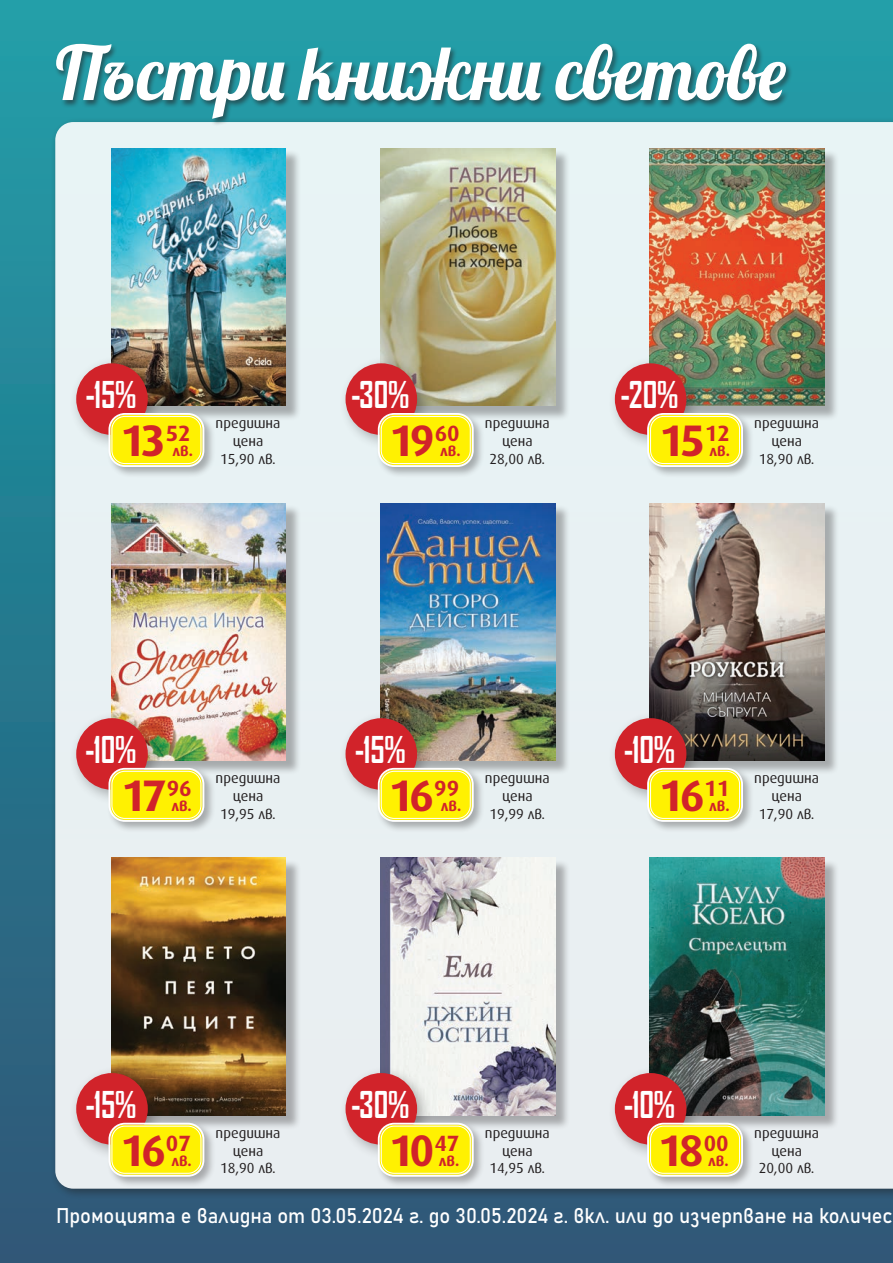
<style>
.page{position:relative;width:893px;height:1263px;background:#fff}
.page>*{position:absolute;margin:0;border:0;box-sizing:border-box;transform-origin:0 0}
.t1{font:75px "Lobster";color:#fff;scale:.95 1}
.t2{font:700 44.25px "Hermes Bg";letter-spacing:-.1em;color:#d1232a}
.t3{font:700 35.4px "Agency FB";color:#fff;scale:.89 1}
.t4{font:21px "Bahnschrift";letter-spacing:-.005em;color:#fff;scale:.95 1}
.t5{font:700 15px "Hermes Bg";letter-spacing:-.01em;color:#d1232a}
.t6{font:14.55px/17.5px "Hermes Bg";color:#231f20;text-align:center}
</style>
<div class="page">
<div style="left:0;top:0;width:893px;height:1263px;background:linear-gradient(to bottom,#209ea8,#2e5575)"></div>
<div style="left:55px;top:122px;width:838px;height:1067px;background:#e8f1f3"></div>
<div style="left:54px;top:42px;width:740px;height:84px;background:#231f20;opacity:.55"></div>
<div style="left:652px;top:150px;width:187px;height:271px;background:#231f20;opacity:.33"></div>
<img style="left:650px;top:148px;width:174px;height:257px">
<div style="left:608px;top:356px;width:94px;height:95px;background:#231f20;opacity:.33"></div>
<div style="left:615px;top:363px;width:71px;height:72px;background:#d1232a;border-radius:50%"></div>
<div style="left:645px;top:411px;width:110px;height:67px;background:#231f20;opacity:.33"></div>
<div style="left:649px;top:415px;width:92px;height:50px;background:#fff101;border-radius:15px"></div>
<div style="left:647px;top:413px;width:96px;height:54px;border:2px solid #fff;border-radius:16px"></div>
<div style="left:650px;top:416px;width:90px;height:48px;border:1px solid #fff;border-radius:13px"></div>
<div style="left:113px;top:150px;width:188px;height:271px;background:#231f20;opacity:.33"></div>
<img style="left:111px;top:148px;width:175px;height:257px">
<div style="left:69px;top:356px;width:95px;height:95px;background:#231f20;opacity:.33"></div>
<div style="left:76px;top:363px;width:72px;height:72px;background:#d1232a;border-radius:50%"></div>
<div style="left:107px;top:411px;width:109px;height:67px;background:#231f20;opacity:.33"></div>
<div style="left:110px;top:415px;width:92px;height:50px;background:#fff101;border-radius:15px"></div>
<div style="left:108px;top:413px;width:96px;height:54px;border:2px solid #fff;border-radius:16px"></div>
<div style="left:112px;top:416px;width:89px;height:48px;border:1px solid #fff;border-radius:13px"></div>
<div style="left:383px;top:150px;width:187px;height:271px;background:#231f20;opacity:.33"></div>
<img style="left:381px;top:148px;width:174px;height:257px">
<div style="left:338px;top:356px;width:95px;height:95px;background:#231f20;opacity:.33"></div>
<div style="left:346px;top:363px;width:71px;height:72px;background:#d1232a;border-radius:50%"></div>
<div style="left:376px;top:411px;width:109px;height:67px;background:#231f20;opacity:.33"></div>
<div style="left:380px;top:415px;width:92px;height:50px;background:#fff101;border-radius:15px"></div>
<div style="left:378px;top:413px;width:96px;height:54px;border:2px solid #fff;border-radius:16px"></div>
<div style="left:381px;top:416px;width:90px;height:48px;border:1px solid #fff;border-radius:13px"></div>
<div style="left:383px;top:860px;width:187px;height:270px;background:#231f20;opacity:.33"></div>
<img style="left:381px;top:858px;width:174px;height:257px">
<div style="left:338px;top:1066px;width:95px;height:94px;background:#231f20;opacity:.33"></div>
<div style="left:346px;top:1073px;width:71px;height:72px;background:#d1232a;border-radius:50%"></div>
<div style="left:376px;top:1121px;width:109px;height:67px;background:#231f20;opacity:.33"></div>
<div style="left:380px;top:1124px;width:92px;height:51px;background:#fff101;border-radius:15px"></div>
<div style="left:378px;top:1123px;width:96px;height:54px;border:2px solid #fff;border-radius:16px"></div>
<div style="left:381px;top:1126px;width:90px;height:47px;border:1px solid #fff;border-radius:13px"></div>
<div style="left:113px;top:860px;width:188px;height:270px;background:#231f20;opacity:.33"></div>
<img style="left:111px;top:858px;width:175px;height:257px">
<div style="left:69px;top:1066px;width:95px;height:94px;background:#231f20;opacity:.33"></div>
<div style="left:76px;top:1073px;width:72px;height:72px;background:#d1232a;border-radius:50%"></div>
<div style="left:107px;top:1121px;width:109px;height:67px;background:#231f20;opacity:.33"></div>
<div style="left:110px;top:1124px;width:92px;height:51px;background:#fff101;border-radius:15px"></div>
<div style="left:108px;top:1123px;width:96px;height:54px;border:2px solid #fff;border-radius:16px"></div>
<div style="left:112px;top:1126px;width:89px;height:47px;border:1px solid #fff;border-radius:13px"></div>
<div style="left:113px;top:505px;width:188px;height:271px;background:#231f20;opacity:.33"></div>
<img style="left:111px;top:503px;width:175px;height:257px">
<div style="left:69px;top:711px;width:95px;height:94px;background:#231f20;opacity:.33"></div>
<div style="left:76px;top:718px;width:72px;height:72px;background:#d1232a;border-radius:50%"></div>
<div style="left:107px;top:766px;width:109px;height:67px;background:#231f20;opacity:.33"></div>
<div style="left:110px;top:770px;width:92px;height:50px;background:#fff101;border-radius:15px"></div>
<div style="left:108px;top:768px;width:96px;height:54px;border:2px solid #fff;border-radius:16px"></div>
<div style="left:112px;top:771px;width:89px;height:48px;border:1px solid #fff;border-radius:13px"></div>
<div style="left:652px;top:860px;width:187px;height:270px;background:#231f20;opacity:.33"></div>
<img style="left:650px;top:858px;width:174px;height:257px">
<div style="left:608px;top:1066px;width:94px;height:94px;background:#231f20;opacity:.33"></div>
<div style="left:615px;top:1073px;width:71px;height:72px;background:#d1232a;border-radius:50%"></div>
<div style="left:645px;top:1121px;width:110px;height:67px;background:#231f20;opacity:.33"></div>
<div style="left:649px;top:1124px;width:92px;height:51px;background:#fff101;border-radius:15px"></div>
<div style="left:647px;top:1123px;width:96px;height:54px;border:2px solid #fff;border-radius:16px"></div>
<div style="left:650px;top:1126px;width:90px;height:47px;border:1px solid #fff;border-radius:13px"></div>
<div style="left:383px;top:505px;width:187px;height:271px;background:#231f20;opacity:.33"></div>
<img style="left:381px;top:503px;width:174px;height:257px">
<div style="left:338px;top:711px;width:95px;height:94px;background:#231f20;opacity:.33"></div>
<div style="left:346px;top:718px;width:71px;height:72px;background:#d1232a;border-radius:50%"></div>
<div style="left:376px;top:766px;width:109px;height:67px;background:#231f20;opacity:.33"></div>
<div style="left:380px;top:770px;width:92px;height:50px;background:#fff101;border-radius:15px"></div>
<div style="left:378px;top:768px;width:96px;height:54px;border:2px solid #fff;border-radius:16px"></div>
<div style="left:381px;top:771px;width:90px;height:48px;border:1px solid #fff;border-radius:13px"></div>
<div style="left:652px;top:505px;width:187px;height:271px;background:#231f20;opacity:.33"></div>
<img style="left:650px;top:503px;width:174px;height:257px">
<div style="left:608px;top:711px;width:94px;height:94px;background:#231f20;opacity:.33"></div>
<div style="left:615px;top:718px;width:71px;height:72px;background:#d1232a;border-radius:50%"></div>
<div style="left:645px;top:766px;width:110px;height:67px;background:#231f20;opacity:.33"></div>
<div style="left:649px;top:770px;width:92px;height:50px;background:#fff101;border-radius:15px"></div>
<div style="left:647px;top:768px;width:96px;height:54px;border:2px solid #fff;border-radius:16px"></div>
<div style="left:650px;top:771px;width:90px;height:48px;border:1px solid #fff;border-radius:13px"></div>
<h1 class="t1" style="left:55px;top:25px;width:772px">Пъстри книжни светове</h1>
<h3 class="t3" style="left:85px;top:373px;width:58px">-15%</h3>
<h2 class="t2" style="left:120px;top:416px;width:72px">13<sup>52</sup></h2>
<p class="t5" style="left:173px;top:442px;width:22px">лв.</p>
<p class="t6" style="left:216px;top:415px;width:66px">предишна цена<br>15,90 лв.</p>
<h3 class="t3" style="left:351px;top:373px;width:67px">-30%</h3>
<h2 class="t2" style="left:389px;top:416px;width:72px">19<sup>60</sup></h2>
<p class="t5" style="left:440px;top:442px;width:22px">лв.</p>
<p class="t6" style="left:485px;top:415px;width:66px">предишна цена<br>28,00 лв.</p>
<h3 class="t3" style="left:621px;top:373px;width:66px">-20%</h3>
<h2 class="t2" style="left:660px;top:416px;width:72px">15<sup>12</sup></h2>
<p class="t5" style="left:710px;top:442px;width:22px">лв.</p>
<p class="t6" style="left:754px;top:415px;width:66px">предишна цена<br>18,90 лв.</p>
<h3 class="t3" style="left:85px;top:728px;width:59px">-10%</h3>
<h2 class="t2" style="left:121px;top:771px;width:72px">17<sup>96</sup></h2>
<p class="t5" style="left:171px;top:797px;width:22px">лв.</p>
<p class="t6" style="left:216px;top:770px;width:66px">предишна цена<br>19,95 лв.</p>
<h3 class="t3" style="left:355px;top:728px;width:58px">-15%</h3>
<h2 class="t2" style="left:389px;top:771px;width:72px">16<sup>99</sup></h2>
<p class="t5" style="left:441px;top:797px;width:22px">лв.</p>
<p class="t6" style="left:485px;top:770px;width:66px">предишна цена<br>19,99 лв.</p>
<h3 class="t3" style="left:624px;top:728px;width:59px">-10%</h3>
<h2 class="t2" style="left:659px;top:771px;width:72px">16<sup>11</sup></h2>
<p class="t5" style="left:709px;top:797px;width:22px">лв.</p>
<p class="t6" style="left:754px;top:770px;width:66px">предишна цена<br>17,90 лв.</p>
<h3 class="t3" style="left:85px;top:1082px;width:58px">-15%</h3>
<h2 class="t2" style="left:120px;top:1125px;width:72px">16<sup>07</sup></h2>
<p class="t5" style="left:171px;top:1152px;width:22px">лв.</p>
<p class="t6" style="left:216px;top:1124px;width:66px">предишна цена<br>18,90 лв.</p>
<h3 class="t3" style="left:351px;top:1082px;width:67px">-30%</h3>
<h2 class="t2" style="left:389px;top:1125px;width:72px">10<sup>47</sup></h2>
<p class="t5" style="left:439px;top:1152px;width:22px">лв.</p>
<p class="t6" style="left:485px;top:1124px;width:66px">предишна цена<br>14,95 лв.</p>
<h3 class="t3" style="left:624px;top:1082px;width:59px">-10%</h3>
<h2 class="t2" style="left:658px;top:1125px;width:72px">18<sup>00</sup></h2>
<p class="t5" style="left:708px;top:1152px;width:22px">лв.</p>
<p class="t6" style="left:754px;top:1124px;width:66px">предишна цена<br>20,00 лв.</p>
<h3 class="t4" style="left:56px;top:1200px;width:882px">Промоцията е валидна от 03.05.2024 г. до 30.05.2024 г. вкл. или до изчерпване на количес</h3>
</div>
